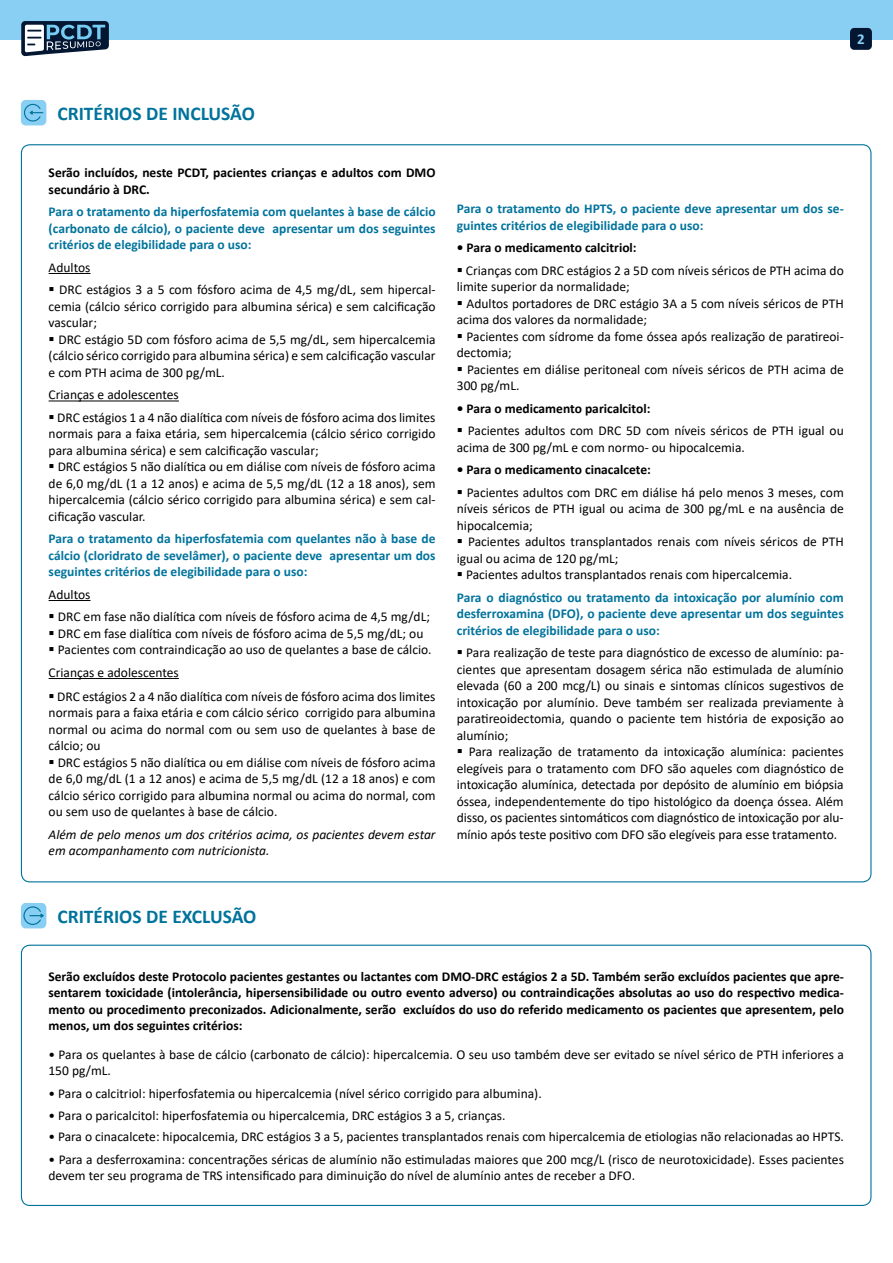
<style>
.page{position:relative;width:893px;height:1263px;background:#fff}
.page>*{position:absolute;margin:0;border:0;box-sizing:border-box;transform-origin:0 0}
.t1{font:700 19.5px "Calibri";color:#00739c}
.t2{font:700 15px "Calibri";color:#89cff3}
.t3{font:13.5px/16.5px "Calibri";color:#000;text-align:justify}
.t4{font:700 13.5px/16.5px "Calibri";color:#00739c}
.t5{font:700 13.5px/16.5px "Calibri";color:#000}
.t6{font:italic 13.5px/16.5px "Calibri";color:#000}
.s1{color:#000}
.s2{font-weight:400;color:#000}
</style>
<div class="page">
<div style="left:0;top:0;width:893px;height:39px;background:#89cff3"></div>
<div style="left:850px;top:28px;width:22px;height:22px;background:#031632;border-radius:4px"></div>
<svg style="left:21px;top:21px;width:88px;height:35px;background:#597086"></svg>
<div style="left:21px;top:100px;width:25px;height:25px;background:#89cff3;border-radius:5px"></div>
<svg style="left:24px;top:104px;width:19px;height:18px"></svg>
<div style="left:21px;top:903px;width:25px;height:25px;background:#89cff3;border-radius:5px"></div>
<svg style="left:23px;top:906px;width:21px;height:19px"></svg>
<hr style="left:49px;top:273px;width:42px;height:1px;background:#000">
<hr style="left:49px;top:400px;width:130px;height:1px;background:#000">
<hr style="left:49px;top:600px;width:42px;height:1px;background:#000">
<hr style="left:49px;top:678px;width:130px;height:1px;background:#000">
<p class="t2" style="left:857px;top:28px;width:9px">2</p>
<h1 class="t1" style="left:57px;top:100px;width:199px">CRITÉRIOS DE INCLUSÃO</h1>
<p class="t5" style="left:49px;top:165px;width:388px">Serão incluídos, neste PCDT, pacientes crianças e adultos com DMO secundário à DRC.</p>
<p class="t4" style="left:49px;top:204px;width:388px;text-align:justify">Para o tratamento da hiperfosfatemia com quelantes à base de cálcio (carbonato de cálcio), o paciente deve apresentar um dos seguintes critérios de elegibilidade para o uso:</p>
<p class="t3" style="left:49px;top:259px;width:43px">Adultos</p>
<p class="t3" style="left:49px;top:281px;width:388px">▪ DRC estágios 3 a 5 com fósforo acima de 4,5 mg/dL, sem hipercal&shy;cemia (cálcio sérico corrigido para albumina sérica) e sem calcificação vascular;</p>
<p class="t3" style="left:49px;top:331px;width:388px">▪ DRC estágio 5D com fósforo acima de 5,5 mg/dL, sem hipercalcemia (cálcio sérico corrigido para albumina sérica) e sem calcificação vascular e com PTH acima de 300 pg/mL.</p>
<p class="t3" style="left:49px;top:386px;width:132px">Crianças e adolescentes</p>
<p class="t3" style="left:49px;top:409px;width:388px">▪ DRC estágios 1 a 4 não dialítica com níveis de fósforo acima dos limites normais para a faixa etária, sem hipercalcemia (cálcio sérico corrigido para albumina sérica) e sem calcificação vascular;</p>
<p class="t3" style="left:49px;top:458px;width:388px">▪ DRC estágios 5 não dialítica ou em diálise com níveis de fósforo acima de 6,0 mg/dL (1 a 12 anos) e acima de 5,5 mg/dL (12 a 18 anos), sem hipercalcemia (cálcio sérico corrigido para albumina sérica) e sem cal&shy;cificação vascular.</p>
<p class="t4" style="left:49px;top:530px;width:388px;text-align:justify">Para o tratamento da hiperfosfatemia com quelantes não à base de cálcio (cloridrato de sevelâmer), o paciente deve apresentar um dos seguintes critérios de elegibilidade para o uso:</p>
<p class="t3" style="left:49px;top:586px;width:43px">Adultos</p>
<p class="t3" style="left:49px;top:608px;width:383px">▪ DRC em fase não dialítica com níveis de fósforo acima de 4,5 mg/dL;</p>
<p class="t3" style="left:49px;top:625px;width:376px">▪ DRC em fase dialítica com níveis de fósforo acima de 5,5 mg/dL; ou</p>
<p class="t3" style="left:49px;top:638px;width:385px;line-height:22.5px">▪ Pacientes com contraindicação ao uso de quelantes a base de cálcio.<br>Crianças e adolescentes</p>
<p class="t3" style="left:49px;top:688px;width:388px">▪ DRC estágios 2 a 4 não dialítica com níveis de fósforo acima dos limites normais para a faixa etária e com cálcio sérico corrigido para albumina normal ou acima do normal com ou sem uso de quelantes à base de cálcio; ou</p>
<p class="t3" style="left:49px;top:754px;width:388px">▪ DRC estágios 5 não dialítica ou em diálise com níveis de fósforo acima de 6,0 mg/dL (1 a 12 anos) e acima de 5,5 mg/dL (12 a 18 anos) e com cálcio sérico corrigido para albumina normal ou acima do normal, com ou sem uso de quelantes à base de cálcio.</p>
<p class="t6" style="left:49px;top:826px;width:388px">Além de pelo menos um dos critérios acima, os pacientes devem estar em acompanhamento com nutricionista.</p>
<h1 class="t1" style="left:57px;top:903px;width:200px">CRITÉRIOS DE EXCLUSÃO</h1>
<p class="t4" style="left:457px;top:200px;width:388px">Para o tratamento do HPTS, o paciente deve apresentar um dos se&shy;guintes critérios de elegibilidade para o uso:</p>
<p class="t5" style="left:457px;top:239px;width:181px">• Para o medicamento calcitriol:</p>
<p class="t3" style="left:457px;top:262px;width:388px">▪ Crianças com DRC estágios 2 a 5D com níveis séricos de PTH acima do limite superior da normalidade;</p>
<p class="t3" style="left:457px;top:295px;width:388px">▪ Adultos portadores de DRC estágio 3A a 5 com níveis séricos de PTH acima dos valores da normalidade;</p>
<p class="t3" style="left:457px;top:328px;width:388px">▪ Pacientes com sídrome da fome óssea após realização de paratireoi&shy;dectomia;</p>
<p class="t3" style="left:457px;top:361px;width:388px">▪ Pacientes em diálise peritoneal com níveis séricos de PTH acima de<br>300 pg/mL.</p>
<p class="t5" style="left:457px;top:400px;width:195px">• Para o medicamento paricalcitol:</p>
<p class="t3" style="left:457px;top:422px;width:388px">▪ Pacientes adultos com DRC 5D com níveis séricos de PTH igual ou acima de 300 pg/mL e com normo- ou hipocalcemia.</p>
<p class="t5" style="left:457px;top:461px;width:196px">• Para o medicamento cinacalcete:</p>
<p class="t3" style="left:457px;top:484px;width:388px">▪ Pacientes adultos com DRC em diálise há pelo menos 3 meses, com níveis séricos de PTH igual ou acima de 300 pg/mL e na ausência de hipocalcemia;</p>
<p class="t3" style="left:457px;top:533px;width:388px">▪ Pacientes adultos transplantados renais com níveis séricos de PTH igual ou acima de 120 pg/mL;</p>
<p class="t4" style="left:457px;top:563px;width:388px;line-height:22.5px"><span class="s1">▪</span> <span class="s2">Pacientes adultos transplantados renais com hipercalcemia.<br></span>Para o diagnóstico ou tratamento da intoxicação por alumínio com</p>
<p class="t4" style="left:457px;top:605px;width:388px">desferroxamina (DFO), o paciente deve apresentar um dos seguintes critérios de elegibilidade para o uso:</p>
<p class="t3" style="left:457px;top:644px;width:388px">▪ Para realização de teste para diagnóstico de excesso de alumínio: pa&shy;cientes que apresentam dosagem sérica não estimulada de alumínio elevada (60 a 200 mcg/L) ou sinais e sintomas clínicos sugestivos de intoxicação por alumínio. Deve também ser realizada previamente à paratireoidectomia, quando o paciente tem história de exposição ao alumínio;</p>
<p class="t3" style="left:457px;top:743px;width:388px">▪ Para realização de tratamento da intoxicação alumínica: pacientes elegíveis para o tratamento com DFO são aqueles com diagnóstico de intoxicação alumínica, detectada por depósito de alumínio em biópsia óssea, independentemente do tipo histológico da doença óssea. Além disso, os pacientes sintomáticos com diagnóstico de intoxicação por alu&shy;mínio após teste positivo com DFO são elegíveis para esse tratamento.</p>
<p class="t5" style="left:48px;top:968px;width:797px;text-align:justify">Serão excluídos deste Protocolo pacientes gestantes ou lactantes com DMO-DRC estágios 2 a 5D. Também serão excluídos pacientes que apre&shy;sentarem toxicidade (intolerância, hipersensibilidade ou outro evento adverso) ou contraindicações absolutas ao uso do respectivo medica&shy;mento ou procedimento preconizados. Adicionalmente, serão excluídos do uso do referido medicamento os pacientes que apresentem, pelo menos, um dos seguintes critérios:</p>
<p class="t3" style="left:48px;top:1045px;width:797px">• Para os quelantes à base de cálcio (carbonato de cálcio): hipercalcemia. O seu uso também deve ser evitado se nível sérico de PTH inferiores a<br>150 pg/mL.</p>
<p class="t3" style="left:48px;top:1084px;width:495px">• Para o calcitriol: hiperfosfatemia ou hipercalcemia (nível sérico corrigido para albumina).</p>
<p class="t3" style="left:48px;top:1107px;width:459px">• Para o paricalcitol: hiperfosfatemia ou hipercalcemia, DRC estágios 3 a 5, crianças.</p>
<p class="t3" style="left:48px;top:1128px;width:797px">• Para o cinacalcete: hipocalcemia, DRC estágios 3 a 5, pacientes transplantados renais com hipercalcemia de etiologias não relacionadas ao HPTS.</p>
<p class="t3" style="left:48px;top:1150px;width:797px">• Para a desferroxamina: concentrações séricas de alumínio não estimuladas maiores que 200 mcg/L (risco de neurotoxicidade). Esses pacientes devem ter seu programa de TRS intensificado para diminuição do nível de alumínio antes de receber a DFO.</p>
</div>
